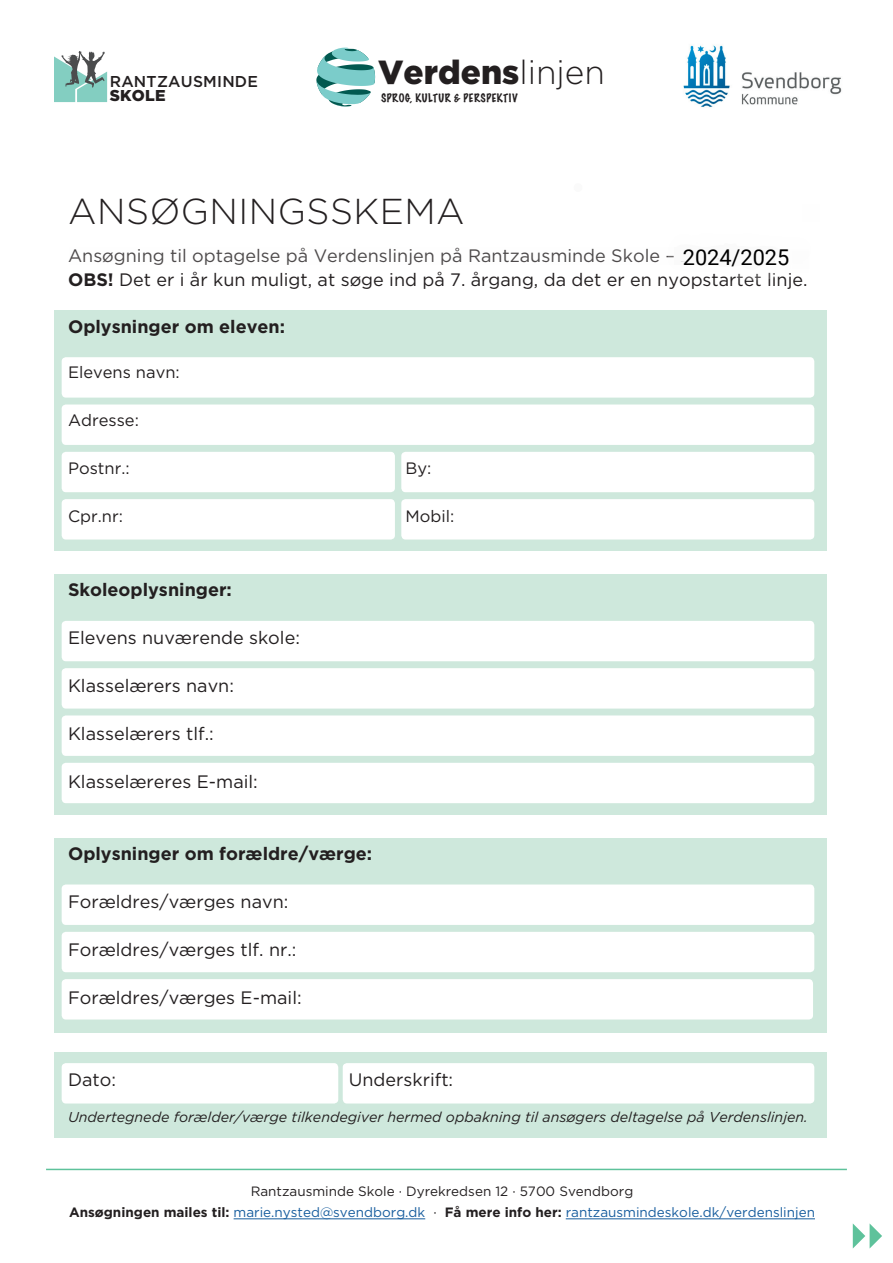
<style>
.page{position:relative;width:893px;height:1263px;background:#fff}
.page>*{position:absolute;margin:0;border:0;box-sizing:border-box;transform-origin:0 0}
.t1{font:300 36px "Gotham";letter-spacing:.015em;color:#231f20}
.t2{font:900 33.45px "Gotham";color:#231f20}
.t3{font:21.75px "Roboto";color:#000}
.t4{font:18px/24px "Gotham";color:#231f20}
.t5{font:700 18px "Gotham";color:#231f20}
.t6{font:16.5px "Gotham";color:#231f20}
.t7{font:500 15.75px "Gotham";letter-spacing:.015em;color:#231f20}
.t8{font:900 15.75px "Gotham";letter-spacing:.015em;color:#231f20}
.t9{font:italic 14.25px "Gotham";color:#231f20}
.t10{font:13.5px/21px "Gotham";color:#175d9e;text-align:center}
.t11{font:100 10.65px "Marker Felt";letter-spacing:.055em;color:#231f20}
.s1{font-weight:300}
.s2{font-weight:700}
.s3{color:#231f20}
.s4{font-weight:700;color:#231f20}
</style>
<div class="page">
<div style="left:54px;top:1052px;width:772px;height:85px;background:#cee8dc"></div>
<div style="left:62px;top:1063px;width:276px;height:40px;background:#fff;border-radius:4px"></div>
<div style="left:54px;top:838px;width:772px;height:194px;background:#cee8dc"></div>
<div style="left:62px;top:884px;width:752px;height:41px;background:#fff;border-radius:4px"></div>
<div style="left:62px;top:932px;width:752px;height:40px;background:#fff;border-radius:4px"></div>
<div style="left:62px;top:979px;width:751px;height:40px;background:#fff;border-radius:4px"></div>
<div style="left:54px;top:574px;width:772px;height:241px;background:#cee8dc"></div>
<div style="left:62px;top:621px;width:752px;height:40px;background:#fff;border-radius:4px"></div>
<div style="left:62px;top:668px;width:752px;height:40px;background:#fff;border-radius:4px"></div>
<div style="left:62px;top:715px;width:752px;height:41px;background:#fff;border-radius:4px"></div>
<div style="left:62px;top:763px;width:752px;height:40px;background:#fff;border-radius:4px"></div>
<svg style="left:316px;top:48px;width:60px;height:59px"></svg>
<svg style="left:54px;top:51px;width:53px;height:51px"></svg>
<img style="left:683px;top:45px;width:159px;height:62px">
<div style="left:54px;top:310px;width:772px;height:241px;background:#cee8dc"></div>
<div style="left:62px;top:357px;width:752px;height:41px;background:#fff;border-radius:4px"></div>
<div style="left:62px;top:404px;width:752px;height:41px;background:#fff;border-radius:4px"></div>
<div style="left:62px;top:452px;width:333px;height:40px;background:#fff;border-radius:4px"></div>
<div style="left:401px;top:452px;width:413px;height:40px;background:#fff;border-radius:4px"></div>
<div style="left:62px;top:499px;width:333px;height:40px;background:#fff;border-radius:4px"></div>
<div style="left:401px;top:499px;width:413px;height:40px;background:#fff;border-radius:4px"></div>
<div style="left:343px;top:1063px;width:471px;height:40px;background:#fff;border-radius:4px"></div>
<hr style="left:234px;top:1218px;width:191px;height:1px;background:#175d9e">
<hr style="left:566px;top:1218px;width:249px;height:1px;background:#175d9e">
<hr style="left:46px;top:1169px;width:801px;height:1px;background:#5ec29b">
<svg style="left:853px;top:1223px;width:29px;height:25px"></svg>
<div style="left:802px;top:204px;width:17px;height:18px;background:#fafafa"></div>
<div style="left:69px;top:247px;width:705px;height:17px;background:#fafafa"></div>
<p class="t7" style="left:110px;top:72px;width:150px">RANTZAUSMINDE</p>
<p class="t8" style="left:110px;top:86px;width:57px">SKOLE</p>
<h2 class="t2" style="left:378px;top:53px;width:228px">Verdens<span class="s1">linjen</span></h2>
<p class="t11" style="left:381px;top:90px;width:138px">SPROG, KULTUR &amp; PERSPEKTIV</p>
<h1 class="t1" style="left:68px;top:192px;width:398px">ANSØGNINGSSKEMA</h1>
<p class="t4" style="left:68px;top:243px;width:741px">Ansøgning til optagelse på Verdenslinjen på Rantzausminde Skole – 2021/2022<br><span class="s2">OBS!</span> Det er i år kun muligt, at søge ind på 7. årgang, da det er en nyopstartet linje.</p>
<p class="t3" style="left:683px;top:245px;width:108px">2024/2025</p>
<p class="t5" style="left:68px;top:316px;width:219px">Oplysninger om eleven:</p>
<p class="t6" style="left:68px;top:363px;width:113px">Elevens navn:</p>
<p class="t6" style="left:68px;top:411px;width:72px">Adresse:</p>
<p class="t6" style="left:68px;top:459px;width:63px">Postnr.:</p>
<p class="t6" style="left:406px;top:459px;width:27px">By:</p>
<p class="t6" style="left:68px;top:507px;width:56px">Cpr.nr:</p>
<p class="t6" style="left:406px;top:507px;width:50px">Mobil:</p>
<p class="t5" style="left:68px;top:579px;width:165px">Skoleoplysninger:</p>
<p class="t4" style="left:68px;top:625px;width:233px">Elevens nuværende skole:</p>
<p class="t4" style="left:68px;top:673px;width:167px">Klasselærers navn:</p>
<p class="t4" style="left:68px;top:721px;width:147px">Klasselærers tlf.:</p>
<p class="t4" style="left:68px;top:769px;width:191px">Klasselæreres E-mail:</p>
<p class="t5" style="left:68px;top:843px;width:306px">Oplysninger om forældre/værge:</p>
<p class="t4" style="left:68px;top:889px;width:222px">Forældres/værges navn:</p>
<p class="t4" style="left:68px;top:937px;width:230px">Forældres/værges tlf. nr.:</p>
<p class="t4" style="left:68px;top:985px;width:235px">Forældres/værges E-mail:</p>
<p class="t4" style="left:68px;top:1067px;width:49px">Dato:</p>
<p class="t4" style="left:349px;top:1067px;width:106px">Underskrift:</p>
<p class="t9" style="left:68px;top:1109px;width:741px">Undertegnede forælder/værge tilkendegiver hermed opbakning til ansøgers deltagelse på Verdenslinjen.</p>
<p class="t10" style="left:69px;top:1181px;width:747px"><span class="s3">Rantzausminde Skole · Dyrekredsen 12 · 5700 Svendborg<br></span><span class="s4">Ansøgningen mailes til:</span> marie.nysted@svendborg.dk <span class="s3">·</span> <span class="s4">Få mere info her:</span> rantzausmindeskole.dk/verdenslinjen</p>
</div>
